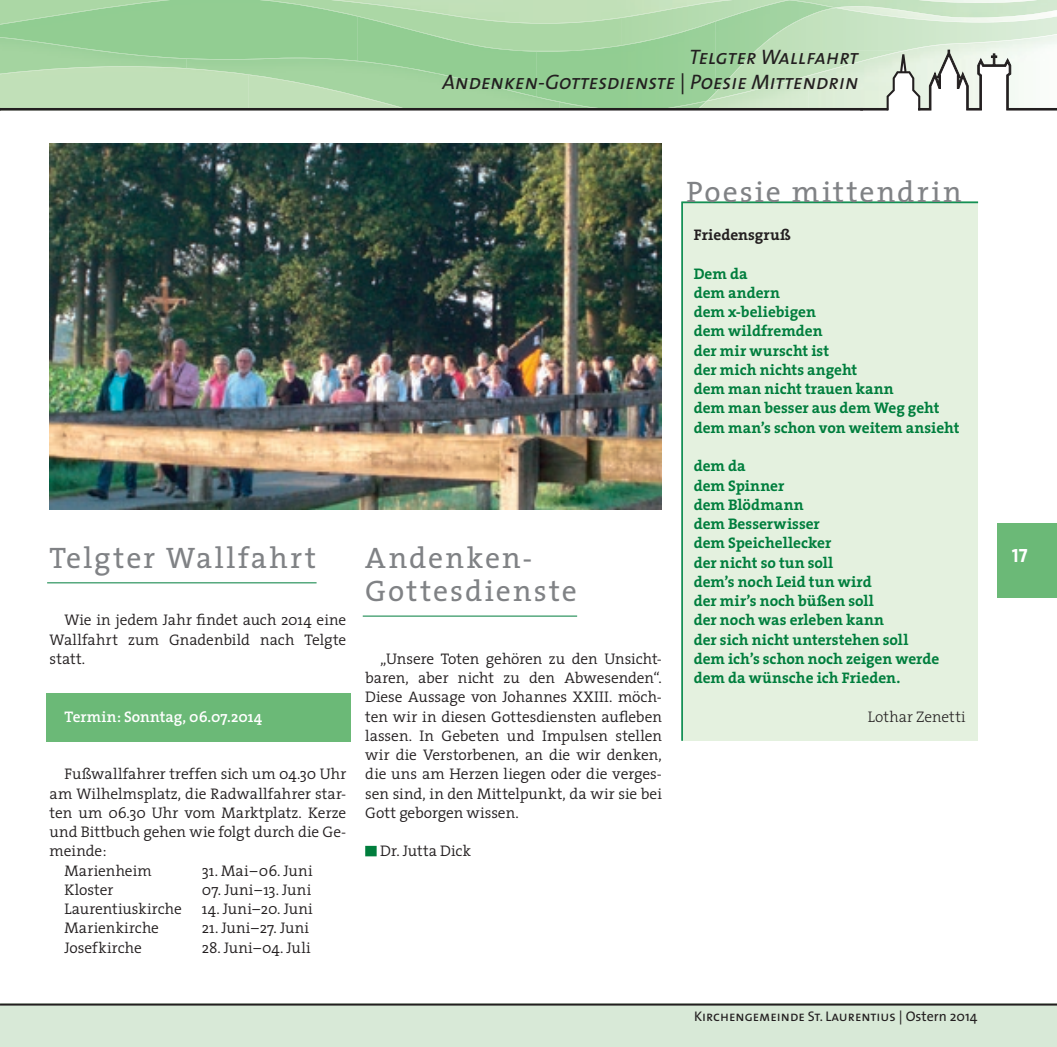
<style>
.page{position:relative;width:1057px;height:1047px;background:#fff}
.page>*{position:absolute;margin:0;border:0;box-sizing:border-box;transform-origin:0 0}
.t1{font:29.75px/33.2px "The Serif";letter-spacing:.065em;color:#808285}
.t2{font:29.75px "The Serif";letter-spacing:.085em;color:#808285}
.t3{font:italic 21px/25.2px "The Sans Caps";color:#231f20;text-align:right}
.t4{font:19.25px "The Sans Bold Caps";color:#fff}
.t5{font:300 15.4px/19.2px "The Serif";color:#231f20;text-align:justify}
.t6{font:700 15.4px/19.2px "The Serif";letter-spacing:-.005em;color:#007e3d}
.t7{font:600 15.4px "The Serif";color:#fff}
.t8{font:300 15.4px "The Serif";letter-spacing:.005em;color:#231f20}
.t9{font:700 15.4px "The Serif";letter-spacing:.005em;color:#231f20}
.t10{font:14px "The Sans Caps";color:#231f20}
.s1{font-family:"The Sans"}
</style>
<div class="page">
<img style="left:1px;top:74px;width:372px;height:26px">
<img style="left:373px;top:100px;width:36px;height:8px">
<img style="left:1px;top:0;width:169px;height:25px">
<img style="left:259px;top:0;width:577px;height:51px">
<img style="left:511px;top:50px;width:72px;height:2px">
<img style="left:836px;top:8px;width:221px;height:14px">
<img style="left:815px;top:0;width:23px;height:8px">
<img style="left:331px;top:0;width:363px;height:24px">
<img style="left:694px;top:0;width:121px;height:101px">
<img style="left:903px;top:34px;width:154px;height:16px">
<img style="left:815px;top:50px;width:71px;height:24px">
<img style="left:1px;top:37px;width:438px;height:37px">
<img style="left:435px;top:73px;width:272px;height:35px">
<svg style="left:696px;top:100px;width:12px;height:8px"></svg>
<img style="left:0;top:74px;width:1px;height:36px">
<img style="left:0;top:38px;width:1px;height:36px">
<svg style="left:0;top:0;width:1px;height:38px"></svg>
<div style="left:0;top:1003px;width:1057px;height:44px;background:#d8e9d7"></div>
<div style="left:997px;top:523px;width:60px;height:75px;background:#6bb977"></div>
<hr style="left:0;top:1003px;width:1057px;height:2px;background:#231f20">
<div style="left:0;top:108px;width:862px;height:2px;border:1px solid #231f20"></div>
<div style="left:860px;top:108px;width:28px;height:2px;border:1px solid #231f20"></div>
<svg style="left:886px;top:50px;width:171px;height:61px"></svg>
<div style="left:46px;top:693px;width:304px;height:48px;background:#6bb977"></div>
<hr style="left:47px;top:582px;width:269px;height:1px;background:#007e3d">
<hr style="left:363px;top:615px;width:214px;height:1px;background:#007e3d">
<img style="left:50px;top:144px;width:612px;height:366px">
<div style="left:365px;top:846px;width:12px;height:10px;background:#007e3d"></div>
<div style="left:681px;top:201px;width:298px;height:540px;background:#e4f1df"></div>
<h2 class="t3" style="left:442px;top:44px;width:417px">Telgter Wallfahrt<br>Andenken-Gottesdienste | Poesie Mittendrin</h2>
<h1 class="t2" style="left:50px;top:533px;width:268px">Telgter Wallfahrt</h1>
<h1 class="t1" style="left:365px;top:540px;width:213px">Andenken-<br>Gottesdienste</h1>
<p class="t5" style="left:50px;top:610px;width:298px;text-indent:15px">Wie in jedem Jahr findet auch 2014 eine Wallfahrt zum Gnadenbild nach Telgte statt.</p>
<p class="t5" style="left:365px;top:648px;width:298px;text-indent:15px">„Unsere Toten gehören zu den Unsicht&shy;baren, aber nicht zu den Abwesenden“.<br>Diese Aussage von Johannes XXIII. möch&shy;ten wir in diesen Gottesdiensten aufleben lassen. In Gebeten und Impulsen stellen wir die Verstorbenen, an die wir denken, die uns am Herzen liegen oder die verges&shy;sen sind, in den Mittelpunkt, da wir sie bei Gott geborgen wissen.</p>
<p class="t5" style="left:380px;top:841px;width:92px">Dr. Jutta Dick</p>
<p class="t7" style="left:64px;top:703px;width:199px">Termin: Sonntag, 06.07.2014</p>
<p class="t5" style="left:64px;top:764px;width:283px">Fußwallfahrer treffen sich um 04.30 Uhr</p>
<p class="t5" style="left:50px;top:783px;width:298px">am Wilhelmsplatz, die Radwallfahrer star-</p>
<p class="t5" style="left:50px;top:802px;width:298px">ten um 06.30 Uhr vom Marktplatz. Kerze</p>
<p class="t5" style="left:50px;top:822px;width:298px">und Bittbuch gehen wie folgt durch die Ge-</p>
<p class="t5" style="left:50px;top:841px;width:58px">meinde:</p>
<p class="t5" style="left:64px;top:860px;width:89px">Marienheim</p>
<p class="t5" style="left:202px;top:860px;width:112px">31. Mai–06. Juni</p>
<p class="t5" style="left:64px;top:879px;width:50px">Kloster</p>
<p class="t5" style="left:202px;top:879px;width:111px">07. Juni–13. Juni</p>
<p class="t5" style="left:64px;top:899px;width:119px">Laurentiuskirche</p>
<p class="t5" style="left:202px;top:899px;width:112px">14. Juni–20. Juni</p>
<p class="t5" style="left:64px;top:918px;width:96px">Marienkirche</p>
<p class="t5" style="left:202px;top:918px;width:109px">21. Juni–27. Juni</p>
<p class="t5" style="left:64px;top:937px;width:79px">Josefkirche</p>
<p class="t5" style="left:202px;top:937px;width:110px">28. Juni–04. Juli</p>
<h1 class="t1" style="left:686px;top:174px;width:277px">Poesie mittendrin</h1>
<p class="t9" style="left:693px;top:222px;width:98px">Friedensgruß</p>
<p class="t6" style="left:693px;top:263px;width:267px">Dem da<br>dem andern<br>dem x-beliebigen<br>dem wildfremden<br>der mir wurscht ist<br>der mich nichts angeht<br>dem man nicht trauen kann<br>dem man besser aus dem Weg geht dem man’s schon von weitem ansieht</p>
<p class="t6" style="left:693px;top:456px;width:247px">dem da<br>dem Spinner<br>dem Blödmann<br>dem Besserwisser<br>dem Speichellecker<br>der nicht so tun soll<br>dem’s noch Leid tun wird<br>der mir’s noch büßen soll<br>der noch was erleben kann<br>der sich nicht unterstehen soll dem ich’s schon noch zeigen werde dem da wünsche ich Frieden.</p>
<p class="t8" style="left:868px;top:703px;width:99px">Lothar Zenetti</p>
<p class="t10" style="left:694px;top:1005px;width:285px">Kirchengemeinde St. Laurentius <span class="s1">| Ostern 2014</span></p>
<p class="t4" style="left:1012px;top:539px;width:17px">17</p>
</div>
